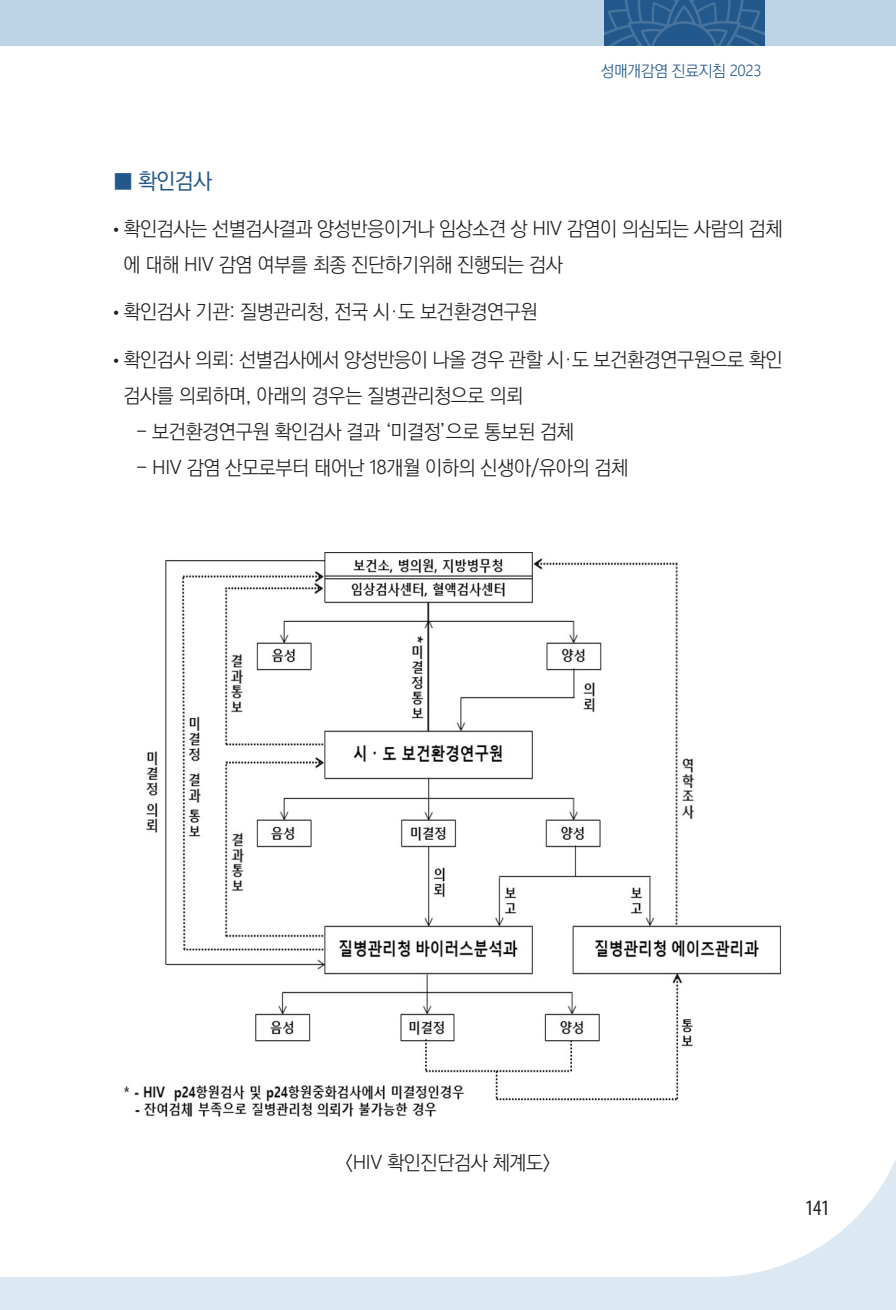
<style>
.page{position:relative;width:896px;height:1310px;background:#fff}
.page>*{position:absolute;margin:0;border:0;box-sizing:border-box;transform-origin:0 0}
.t1{font:500 22px "Ko Pub Dotum";color:#22588b}
.t2{font:condensed 22px "Myriad Pro";color:#231f20}
.t3{font:300 20px/36px "Ko Pub Dotum";letter-spacing:-.02em;color:#231f20}
.t4{font:300 16px "Ko Pub Dotum";letter-spacing:-.02em;color:#22588b}
.s1{font-family:"Segoe UI"}
.s2{font-family:"Myriad Pro";font-weight:400}
</style>
<div class="page">
<div style="left:0;top:1089px;width:896px;height:221px;background:#dce9f2"></div>
<div style="left:0;top:925px;width:896px;height:352px;background:#fff"></div>
<div style="left:0;top:0;width:896px;height:45px;background:#bdd4e7"></div>
<svg style="left:604px;top:0;width:160px;height:45px;background:#2a5e8f"></svg>
<img style="left:116px;top:552px;width:664px;height:576px">
<p class="t4" style="left:601px;top:63px;width:162px">성매개감염 진료지침 <span class="s1">2023</span></p>
<p class="t1" style="left:113px;top:170px;width:100px">■ 확인검사</p>
<p class="t3" style="left:123px;top:212px;width:660px;text-indent:-10px"><span class="s2">•</span> 확인검사는 선별검사결과 양성반응이거나 임상소견 상 <span class="s1">HIV</span> 감염이 의심되는 사람의 검체 에 대해 <span class="s1">HIV</span> 감염 여부를 최종 진단하기위해 진행되는 검사</p>
<p class="t3" style="left:113px;top:295px;width:426px"><span class="s2">•</span> 확인검사 기관: 질병관리청, 전국 시·도 보건환경연구원</p>
<p class="t3" style="left:123px;top:342px;width:660px;text-indent:-10px"><span class="s2">•</span> 확인검사 의뢰: 선별검사에서 양성반응이 나올 경우 관할 시·도 보건환경연구원으로 확인 검사를 의뢰하며, 아래의 경우는 질병관리청으로 의뢰</p>
<p class="t3" style="left:136px;top:414px;width:439px">- 보건환경연구원 확인검사 결과 ‘미결정’으로 통보된 검체</p>
<p class="t3" style="left:136px;top:450px;width:494px">- <span class="s1">HIV</span> 감염 산모로부터 태어난 <span class="s1">18</span>개월 이하의 신생아/유아의 검체</p>
<p class="t3" style="left:344px;top:1145px;width:209px">〈<span class="s1">HIV</span> 확인진단검사 체계도〉</p>
<p class="t2" style="left:805px;top:1194px;width:26px">141</p>
</div>
